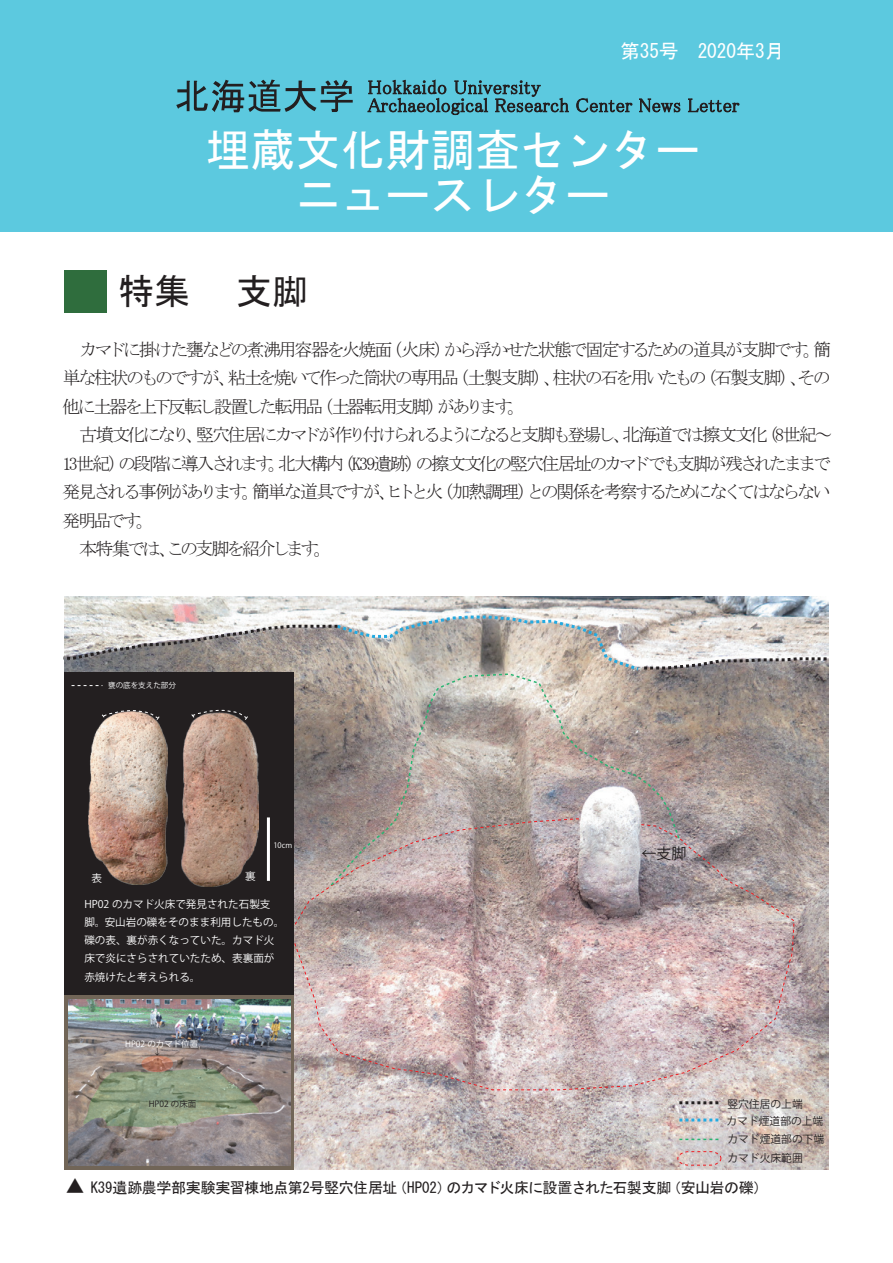
<style>
.page{position:relative;width:893px;height:1263px;background:#fff}
.page>*{position:absolute;margin:0;border:0;box-sizing:border-box;transform-origin:0 0}
.t1{font:45px/45px "MS Gothic";color:#fff;text-align:center}
.t2{font:36px "MS Gothic";color:#231f20}
.t3{font:19.5px "MS Gothic";letter-spacing:-.01em;color:#fff}
.t4{font:18px/28.5px "MS Mincho";letter-spacing:-.14em;color:#231f20}
.t5{font:15px "MS Gothic";letter-spacing:-.03em;color:#231f20}
.t6{font:15px "Koz Go Pro";color:#231f20}
.t7{font:10.8px/19.4px "Koz Go Pro";color:#231f20}
.t8{font:10.5px/18.1px "Koz Go Pro";color:#fff}
.t9{font:8.4px "Koz Go Pro";color:#fff}
.t10{font:8.4px "Koz Go Pro";color:#231f20}
.t11{font:7.5px "Koz Go Pro";color:#fff}
.s1{font-family:"Koz Go Pro";font-size:18px}
</style>
<div class="page">
<div style="left:0;top:0;width:893px;height:232px;background:#5cc9df"></div>
<svg style="left:176px;top:80px;width:177px;height:32px"></svg>
<svg style="left:368px;top:80px;width:201px;height:35px"></svg>
<svg style="left:576px;top:98px;width:56px;height:14px"></svg>
<svg style="left:639px;top:99px;width:41px;height:13px"></svg>
<svg style="left:688px;top:99px;width:51px;height:13px"></svg>
<div style="left:64px;top:270px;width:42px;height:42px;background:#2f6d3d"></div>
<img style="left:65px;top:597px;width:763px;height:572px">
<svg style="left:294px;top:818px;width:501px;height:272px;background:#c1adad"></svg>
<svg style="left:63px;top:614px;width:766px;height:59px;background:#bdb9b4"></svg>
<svg style="left:329px;top:673px;width:352px;height:214px;background:#b3a7a2"></svg>
<div style="left:65px;top:672px;width:229px;height:324px;background:#231f20"></div>
<hr style="left:267px;top:817px;width:3px;height:64px;background:#fff">
<img style="left:181px;top:720px;width:78px;height:167px">
<img style="left:88px;top:715px;width:79px;height:170px">
<svg style="left:102px;top:710px;width:58px;height:10px"></svg>
<svg style="left:191px;top:710px;width:57px;height:10px"></svg>
<svg style="left:72px;top:685px;width:30px;height:1px"></svg>
<svg style="left:65px;top:995px;width:229px;height:175px;background:#756a5f"></svg>
<img style="left:69px;top:999px;width:221px;height:166px">
<svg style="left:141px;top:1055px;width:32px;height:17px"></svg>
<svg style="left:83px;top:1069px;width:176px;height:58px;background:#909881"></svg>
<svg style="left:679px;top:1118px;width:41px;height:3px"></svg>
<svg style="left:679px;top:1101px;width:41px;height:3px"></svg>
<svg style="left:679px;top:1139px;width:41px;height:1px"></svg>
<svg style="left:677px;top:1151px;width:45px;height:15px"></svg>
<p class="t3" style="left:621px;top:41px;width:165px">第35号　2020年3月</p>
<h1 class="t1" style="left:205px;top:127px;width:496px">埋蔵文化財調査センターニュースレター</h1>
<h2 class="t2" style="left:118px;top:273px;width:191px">特集　支脚</h2>
<p class="t4" style="left:63px;top:335px;width:771px">　カマドに掛けた甕などの煮沸用容器を火焼面（火床）から浮かせた状態で固定するための道具が支脚です。簡単な柱状のものですが、粘土を焼いて作った筒状の専用品（土製支脚）、柱状の石を用いたもの（石製支脚）、その他に土器を上下反転し設置した転用品（土器転用支脚）があります。<br>　古墳文化になり、竪穴住居にカマドが作り付けられるようになると支脚も登場し、北海道では擦文文化（8世紀～13世紀）の段階に導入されます。北大構内（K39遺跡）の擦文文化の竪穴住居址のカマドでも支脚が残されたままで発見される事例があります。簡単な道具ですが、ヒトと火（加熱調理）との関係を考察するためになくてはならない発明品です。　<br>　本特集では、この支脚を紹介します。</p>
<p class="t11" style="left:108px;top:680px;width:69px">甕の底を支えた部分</p>
<p class="t11" style="left:273px;top:841px;width:20px">10cm</p>
<p class="t8" style="left:91px;top:869px;width:12px">表</p>
<p class="t8" style="left:245px;top:867px;width:12px">裏</p>
<p class="t8" style="left:84px;top:895px;width:201px">HP02 のカマド火床で発見された石製支<br>脚。安山岩の礫をそのまま利用したもの。礫の表、裏が赤くなっていた。カマド火床で炎にさらされていたため、表裏面が赤焼けたと考えられる。</p>
<p class="t9" style="left:125px;top:1038px;width:74px">HP02 のカマド位置</p>
<p class="t10" style="left:153px;top:1046px;width:10px">↓</p>
<p class="t10" style="left:149px;top:1098px;width:49px">HP02 の床面</p>
<p class="t6" style="left:641px;top:844px;width:46px">←支脚</p>
<p class="t7" style="left:727px;top:1094px;width:77px">竪穴住居の上端</p>
<p class="t7" style="left:727px;top:1130px;width:98px">カマド煙道部の下端カマド火床範囲</p>
<p class="t7" style="left:726px;top:1111px;width:98px">カマド煙道部の上端</p>
<p class="t5" style="left:66px;top:1180px;width:704px"><span class="s1">▲</span> K39遺跡農学部実験実習棟地点第2号竪穴住居址（HP02）のカマド火床に設置された石製支脚（安山岩の礫）</p>
</div>
